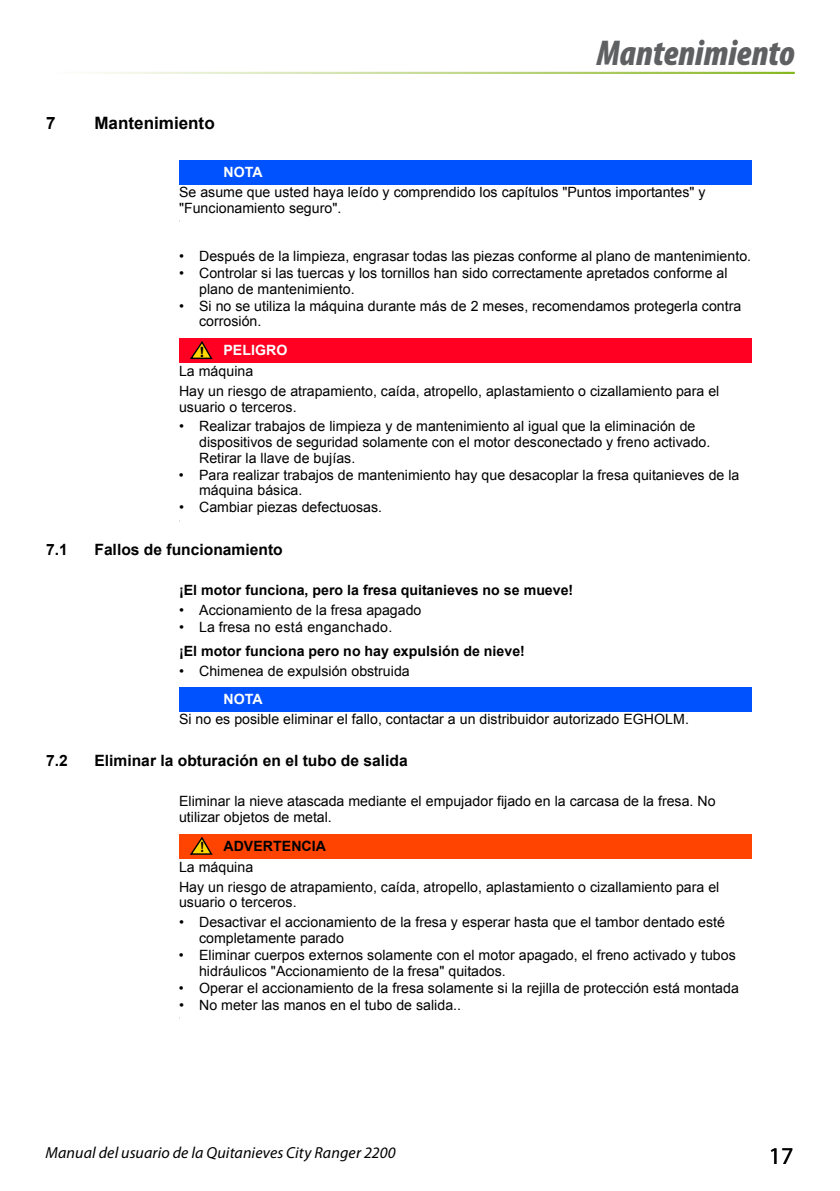
<style>
.page{position:relative;width:840px;height:1191px;background:#fff}
.page>*{position:absolute;margin:0;border:0;box-sizing:border-box;transform-origin:0 0}
.t1{font:italic 900 condensed 36px "Myriad Pro";color:#5f6062}
.t2{font:24px "Myriad Pro";color:#000}
.t3{font:700 17px "Arial";color:#000}
.t4{font:italic 16px "Myriad Pro";letter-spacing:.005em;color:#000}
.t5{font:700 15.6px "Arial";color:#000}
.t6{font:14.2px/15.6px "Arial";color:#000}
.t7{font:700 14.2px "Arial";letter-spacing:.005em;color:#000}
.t8{font:14.2px "Arial";letter-spacing:.02em;color:#000}
.t9{font:700 14.2px "Arial";color:#fff}
.t10{font:700 14.2px "Arial";letter-spacing:.005em;color:#000;scale:1.11 1}
.t11{font:700 14.2px "Arial";letter-spacing:.005em;color:#000;scale:.92 1}
</style>
<div class="page">
<div style="left:179px;top:161px;width:571px;height:24px;background:#0051fe"></div>
<div style="left:179px;top:338px;width:571px;height:24px;background:#f02"></div>
<svg style="left:190px;top:341px;width:22px;height:18px"></svg>
<div style="left:179px;top:687px;width:571px;height:24px;background:#0051fe"></div>
<div style="left:179px;top:834px;width:571px;height:24px;background:#ff4300"></div>
<svg style="left:190px;top:836px;width:22px;height:18px"></svg>
<p class="t3" style="left:46px;top:112px;width:11px">7</p>
<p class="t3" style="left:94px;top:112px;width:122px">Mantenimiento</p>
<h1 class="t1" style="left:596px;top:30px;width:199px">Mantenimiento</h1>
<p class="t9" style="left:223px;top:163px;width:41px">NOTA</p>
<p class="t6" style="left:179px;top:184px;width:527px">Se asume que usted haya leído y comprendido los capítulos "Puntos importantes" y "Funcionamiento seguro".</p>
<p class="t6" style="left:179px;top:248px;width:573px">• Después de la limpieza, engrasar todas las piezas conforme al plano de mantenimiento.</p>
<p class="t6" style="left:199px;top:265px;width:529px;text-indent:-20px">• Controlar si las tuercas y los tornillos han sido correctamente apretados conforme al plano de mantenimiento.</p>
<p class="t6" style="left:199px;top:298px;width:543px;text-indent:-20px">• Si no se utiliza la máquina durante más de 2 meses, recomendamos protegerla contra corrosión.</p>
<p class="t10" style="left:199px;top:342px;width:6px">!</p>
<p class="t9" style="left:223px;top:340px;width:65px">PELIGRO</p>
<p class="t6" style="left:179px;top:361px;width:541px;line-height:20px">La máquina<br>Hay un riesgo de atrapamiento, caída, atropello, aplastamiento o cizallamiento para el</p>
<p class="t6" style="left:179px;top:399px;width:119px">usuario o terceros.</p>
<p class="t6" style="left:199px;top:419px;width:512px;text-indent:-20px">• Realizar trabajos de limpieza y de mantenimiento al igual que la eliminación de dispositivos de seguridad solamente con el motor desconectado y freno activado.<br>Retirar la llave de bujías.</p>
<p class="t6" style="left:199px;top:467px;width:541px;text-indent:-20px">• Para realizar trabajos de mantenimiento hay que desacoplar la fresa quitanieves de la máquina básica.</p>
<p class="t6" style="left:179px;top:500px;width:204px">• Cambiar piezas defectuosas.</p>
<p class="t5" style="left:46px;top:539px;width:23px">7.1</p>
<p class="t5" style="left:94px;top:539px;width:190px">Fallos de funcionamiento</p>
<p class="t7" style="left:179px;top:580px;width:395px">¡El motor funciona, pero la fresa quitanieves no se mueve!</p>
<p class="t6" style="left:179px;top:602px;width:244px">• Accionamiento de la fresa apagado</p>
<p class="t8" style="left:179px;top:617px;width:214px">• La fresa no está enganchado.</p>
<p class="t7" style="left:179px;top:641px;width:347px">¡El motor funciona pero no hay expulsión de nieve!</p>
<p class="t6" style="left:179px;top:663px;width:232px">• Chimenea de expulsión obstruida</p>
<p class="t9" style="left:223px;top:690px;width:41px">NOTA</p>
<p class="t6" style="left:179px;top:711px;width:511px">Si no es posible eliminar el fallo, contactar a un distribuidor autorizado EGHOLM.</p>
<p class="t5" style="left:46px;top:750px;width:23px">7.2</p>
<p class="t5" style="left:94px;top:750px;width:314px">Eliminar la obturación en el tubo de salida</p>
<p class="t6" style="left:179px;top:794px;width:537px">Eliminar la nieve atascada mediante el empujador fijado en la carcasa de la fresa. No utilizar objetos de metal.</p>
<p class="t11" style="left:200px;top:837px;width:6px">!</p>
<p class="t7" style="left:223px;top:836px;width:104px">ADVERTENCIA</p>
<p class="t6" style="left:179px;top:857px;width:541px;line-height:19.8px">La máquina<br>Hay un riesgo de atrapamiento, caída, atropello, aplastamiento o cizallamiento para el</p>
<p class="t6" style="left:179px;top:894px;width:119px">usuario o terceros.</p>
<p class="t6" style="left:199px;top:914px;width:527px;text-indent:-20px">• Desactivar el accionamiento de la fresa y esperar hasta que el tambor dentado esté completamente parado</p>
<p class="t6" style="left:199px;top:947px;width:538px;text-indent:-20px">• Eliminar cuerpos externos solamente con el motor apagado, el freno activado y tubos hidráulicos "Accionamiento de la fresa" quitados.</p>
<p class="t6" style="left:179px;top:980px;width:561px">• Operar el accionamiento de la fresa solamente si la rejilla de protección está montada</p>
<p class="t6" style="left:179px;top:997px;width:283px">• No meter las manos en el tubo de salida..</p>
<p class="t4" style="left:45px;top:1142px;width:351px">Manual del usuario de la Quitanieves City Ranger 2200</p>
<h2 class="t2" style="left:768px;top:1140px;width:26px">17</h2>
</div>
